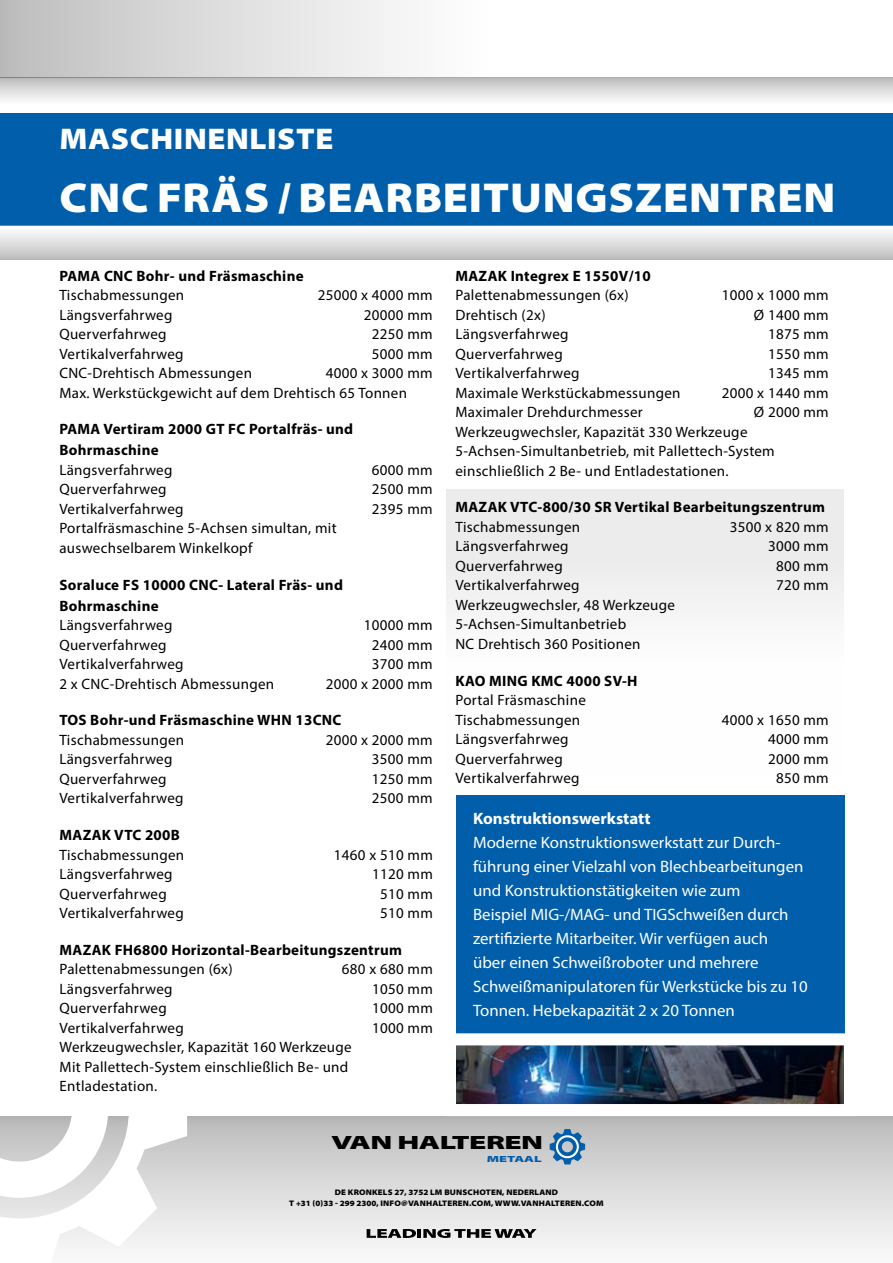
<style>
.page{position:relative;width:893px;height:1263px;background:#fff}
.page>*{position:absolute;margin:0;border:0;box-sizing:border-box;transform-origin:0 0}
.t1{font:900 semi-expanded 42px "Myriad Pro";letter-spacing:.02em;color:#fff}
.t2{font:900 semi-expanded 30px "Myriad Pro";letter-spacing:.02em;color:#fff}
.t3{font:900 semi-expanded 19.35px "Myriad Pro";letter-spacing:-.02em;color:#000;scale:1.5 1}
.t4{font:16.5px/24px "Myriad Pro";color:#fff}
.t5{font:700 16.5px "Myriad Pro";color:#fff}
.t6{font:15px/19.5px "Myriad Pro";letter-spacing:.02em;color:#000}
.t7{font:700 15px/21px "Myriad Pro";letter-spacing:.02em;color:#000}
.t8{font:900 semi-expanded 8.85px "Myriad Pro";color:#005eaa;scale:1.5 1}
.t9{font:900 semi-expanded 8.1px/11.6px "Myriad Pro";letter-spacing:.02em;color:#000;text-align:center}
</style>
<div class="page">
<div style="left:0;top:1116px;width:893px;height:147px;background:linear-gradient(to bottom,#bbb,#fcfcfc)"></div>
<div style="left:0;top:0;width:489px;height:77px;background:linear-gradient(to right,#bebebe,#fff)"></div>
<svg style="left:0;top:1116px;width:187px;height:147px"></svg>
<svg style="left:0;top:1116px;width:108px;height:82px"></svg>
<svg style="left:0;top:77px;width:893px;height:23px"></svg>
<div style="left:0;top:113px;width:893px;height:112px;background:#005eaa"></div>
<svg style="left:367px;top:1229px;width:170px;height:9px"></svg>
<div style="left:446px;top:489px;width:397px;height:287px;background:#f8f8f8"></div>
<svg style="left:550px;top:1129px;width:35px;height:35px"></svg>
<div style="left:0;top:225px;width:893px;height:34px;background:linear-gradient(to bottom,#fff,#c2c2c2)"></div>
<div style="left:456px;top:795px;width:388px;height:238px;background:#005eaa"></div>
<img style="left:457px;top:1046px;width:386px;height:57px">
<div style="left:444px;top:1033px;width:412px;height:83px;border:12px solid #fff"></div>
<h2 class="t2" style="left:59px;top:119px;width:276px">MASCHINENLISTE</h2>
<h1 class="t1" style="left:59px;top:169px;width:777px">CNC FRÄS / BEARBEITUNGSZENTREN</h1>
<p class="t7" style="left:59px;top:264px;width:246px">PAMA CNC Bohr- und Fräsmaschine</p>
<p class="t6" style="left:59px;top:285px;width:126px">Tischabmessungen</p>
<p class="t6" style="left:318px;top:285px;width:116px">25000 x 4000 mm</p>
<p class="t6" style="left:59px;top:305px;width:115px">Längsverfahrweg</p>
<p class="t6" style="left:364px;top:305px;width:70px">20000 mm</p>
<p class="t6" style="left:59px;top:324px;width:109px">Querverfahrweg</p>
<p class="t6" style="left:372px;top:324px;width:62px">2250 mm</p>
<p class="t6" style="left:59px;top:344px;width:126px">Vertikalverfahrweg</p>
<p class="t6" style="left:372px;top:344px;width:62px">5000 mm</p>
<p class="t6" style="left:59px;top:363px;width:194px">CNC-Drehtisch Abmessungen</p>
<p class="t6" style="left:59px;top:363px;width:375px;text-indent:266px">4000 x 3000 mm<br>Max. Werkstückgewicht auf dem Drehtisch 65 Tonnen</p>
<p class="t7" style="left:59px;top:418px;width:295px">PAMA Vertiram 2000 GT FC Portalfräs- und<br>Bohrmaschine</p>
<p class="t6" style="left:59px;top:460px;width:115px">Längsverfahrweg</p>
<p class="t6" style="left:372px;top:460px;width:62px">6000 mm</p>
<p class="t6" style="left:59px;top:479px;width:109px">Querverfahrweg</p>
<p class="t6" style="left:372px;top:479px;width:62px">2500 mm</p>
<p class="t6" style="left:59px;top:499px;width:126px">Vertikalverfahrweg</p>
<p class="t6" style="left:372px;top:499px;width:62px">2395 mm</p>
<p class="t6" style="left:59px;top:518px;width:279px">Portalfräsmaschine 5-Achsen simultan, mit auswechselbarem Winkelkopf</p>
<p class="t7" style="left:59px;top:574px;width:285px">Soraluce FS 10000 CNC- Lateral Fräs- und<br>Bohrmaschine</p>
<p class="t6" style="left:59px;top:615px;width:115px">Längsverfahrweg</p>
<p class="t6" style="left:364px;top:615px;width:70px">10000 mm</p>
<p class="t6" style="left:59px;top:635px;width:109px">Querverfahrweg</p>
<p class="t6" style="left:372px;top:635px;width:62px">2400 mm</p>
<p class="t6" style="left:59px;top:654px;width:126px">Vertikalverfahrweg</p>
<p class="t6" style="left:372px;top:654px;width:62px">3700 mm</p>
<p class="t6" style="left:59px;top:674px;width:216px">2 x CNC-Drehtisch Abmessungen</p>
<p class="t6" style="left:326px;top:674px;width:108px">2000 x 2000 mm</p>
<p class="t7" style="left:59px;top:709px;width:284px">TOS Bohr-und Fräsmaschine WHN 13CNC</p>
<p class="t6" style="left:59px;top:730px;width:126px">Tischabmessungen</p>
<p class="t6" style="left:326px;top:730px;width:108px">2000 x 2000 mm</p>
<p class="t6" style="left:59px;top:749px;width:115px">Längsverfahrweg</p>
<p class="t6" style="left:372px;top:749px;width:62px">3500 mm</p>
<p class="t6" style="left:59px;top:769px;width:109px">Querverfahrweg</p>
<p class="t6" style="left:372px;top:769px;width:62px">1250 mm</p>
<p class="t6" style="left:59px;top:788px;width:126px">Vertikalverfahrweg</p>
<p class="t6" style="left:372px;top:788px;width:62px">2500 mm</p>
<p class="t7" style="left:60px;top:824px;width:122px">MAZAK VTC 200B</p>
<p class="t6" style="left:60px;top:845px;width:126px">Tischabmessungen</p>
<p class="t6" style="left:334px;top:845px;width:100px">1460 x 510 mm</p>
<p class="t6" style="left:60px;top:864px;width:115px">Längsverfahrweg</p>
<p class="t6" style="left:372px;top:864px;width:62px">1120 mm</p>
<p class="t6" style="left:60px;top:884px;width:109px">Querverfahrweg</p>
<p class="t6" style="left:380px;top:884px;width:54px">510 mm</p>
<p class="t6" style="left:60px;top:903px;width:126px">Vertikalverfahrweg</p>
<p class="t6" style="left:380px;top:903px;width:54px">510 mm</p>
<p class="t7" style="left:60px;top:939px;width:344px">MAZAK FH6800 Horizontal-Bearbeitungszentrum</p>
<p class="t6" style="left:60px;top:959px;width:175px">Palettenabmessungen (6x)</p>
<p class="t6" style="left:342px;top:959px;width:92px">680 x 680 mm</p>
<p class="t6" style="left:60px;top:979px;width:115px">Längsverfahrweg</p>
<p class="t6" style="left:372px;top:979px;width:62px">1050 mm</p>
<p class="t6" style="left:60px;top:998px;width:109px">Querverfahrweg</p>
<p class="t6" style="left:372px;top:998px;width:62px">1000 mm</p>
<p class="t6" style="left:60px;top:1018px;width:126px">Vertikalverfahrweg</p>
<p class="t6" style="left:372px;top:1018px;width:62px">1000 mm</p>
<p class="t6" style="left:60px;top:1037px;width:294px">Werkzeugwechsler, Kapazität 160 Werkzeuge<br>Mit Pallettech-System einschließlich Be- und<br>Entladestation.</p>
<p class="t7" style="left:455px;top:264px;width:197px">MAZAK Integrex E 1550V/10</p>
<p class="t6" style="left:455px;top:285px;width:175px">Palettenabmessungen (6x)</p>
<p class="t6" style="left:722px;top:285px;width:108px">1000 x 1000 mm</p>
<p class="t6" style="left:455px;top:305px;width:92px">Drehtisch (2x)</p>
<p class="t6" style="left:754px;top:305px;width:76px">Ø 1400 mm</p>
<p class="t6" style="left:455px;top:324px;width:115px">Längsverfahrweg</p>
<p class="t6" style="left:768px;top:324px;width:62px">1875 mm</p>
<p class="t6" style="left:455px;top:344px;width:109px">Querverfahrweg</p>
<p class="t6" style="left:768px;top:344px;width:62px">1550 mm</p>
<p class="t6" style="left:455px;top:363px;width:126px">Vertikalverfahrweg</p>
<p class="t6" style="left:768px;top:363px;width:62px">1345 mm</p>
<p class="t6" style="left:455px;top:383px;width:227px">Maximale Werkstückabmessungen</p>
<p class="t6" style="left:722px;top:383px;width:108px">2000 x 1440 mm</p>
<p class="t6" style="left:455px;top:402px;width:189px">Maximaler Drehdurchmesser</p>
<p class="t6" style="left:754px;top:402px;width:76px">Ø 2000 mm</p>
<p class="t6" style="left:455px;top:422px;width:321px">Werkzeugwechsler, Kapazität 330 Werkzeuge<br>5-Achsen-Simultanbetrieb, mit Pallettech-System einschließlich 2 Be- und Entladestationen.</p>
<p class="t7" style="left:455px;top:496px;width:371px">MAZAK VTC-800/30 SR Vertikal Bearbeitungszentrum</p>
<p class="t6" style="left:455px;top:517px;width:126px">Tischabmessungen</p>
<p class="t6" style="left:730px;top:517px;width:100px">3500 x 820 mm</p>
<p class="t6" style="left:455px;top:536px;width:115px">Längsverfahrweg</p>
<p class="t6" style="left:768px;top:536px;width:62px">3000 mm</p>
<p class="t6" style="left:455px;top:556px;width:109px">Querverfahrweg</p>
<p class="t6" style="left:776px;top:556px;width:54px">800 mm</p>
<p class="t6" style="left:455px;top:575px;width:126px">Vertikalverfahrweg</p>
<p class="t6" style="left:776px;top:575px;width:54px">720 mm</p>
<p class="t6" style="left:455px;top:595px;width:221px">Werkzeugwechsler, 48 Werkzeuge<br>5-Achsen-Simultanbetrieb<br>NC Drehtisch 360 Positionen</p>
<p class="t7" style="left:455px;top:670px;width:184px">KAO MING KMC 4000 SV-H</p>
<p class="t6" style="left:455px;top:690px;width:132px">Portal Fräsmaschine<br>Tischabmessungen</p>
<p class="t6" style="left:722px;top:710px;width:108px">4000 x 1650 mm</p>
<p class="t6" style="left:455px;top:729px;width:115px">Längsverfahrweg</p>
<p class="t6" style="left:768px;top:729px;width:62px">4000 mm</p>
<p class="t6" style="left:455px;top:749px;width:109px">Querverfahrweg</p>
<p class="t6" style="left:768px;top:749px;width:62px">2000 mm</p>
<p class="t6" style="left:455px;top:768px;width:126px">Vertikalverfahrweg</p>
<p class="t6" style="left:776px;top:768px;width:54px">850 mm</p>
<p class="t5" style="left:473px;top:808px;width:179px">Konstruktionswerkstatt</p>
<p class="t4" style="left:473px;top:830px;width:336px">Moderne Konstruktionswerkstatt zur Durch&shy;führung einer Vielzahl von Blechbearbeitungen und Konstruktionstätigkeiten wie zum<br>Beispiel MIG-/MAG- und TIGSchweißen durch zertifizierte Mitarbeiter. Wir verfügen auch<br>über einen Schweißroboter und mehrere Schweißmanipulatoren für Werkstücke bis zu 10<br>Tonnen. Hebekapazität 2 x 20 Tonnen</p>
<p class="t3" style="left:331px;top:1129px;width:143px">VAN HALTEREN</p>
<p class="t8" style="left:487px;top:1153px;width:38px">METAAL</p>
<p class="t9" style="left:289px;top:1186px;width:316px">DE KRONKELS 27, 3752 LM BUNSCHOTEN, NEDERLAND<br>T +31 (0)33 - 299 2300, INFO@VANHALTEREN.COM, WWW.VANHALTEREN.COM</p>
</div>
